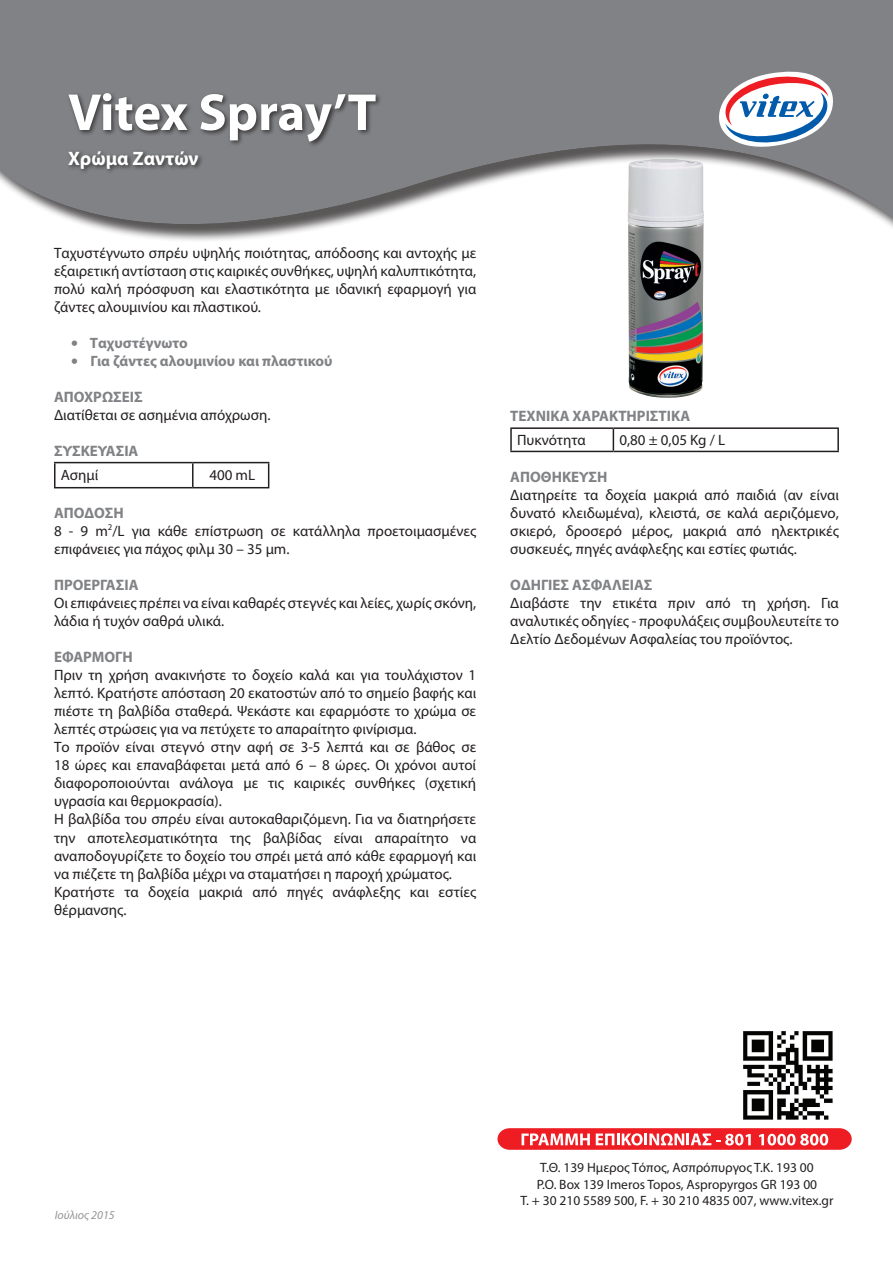
<style>
.page{position:relative;width:893px;height:1263px;background:#fff}
.page>*{position:absolute;margin:0;border:0;box-sizing:border-box;transform-origin:0 0}
.t1{font:700 52.5px "Myriad Pro";letter-spacing:-.01em;color:#fff}
.t2{font:700 19.5px "Myriad Pro";color:#fff}
.t3{font:700 15.15px "Myriad Pro";color:#808285}
.t4{font:15px/18px "Myriad Pro";color:#231f20;text-align:justify}
.t5{font:700 15px "Myriad Pro";color:#808285}
.t6{font:13.5px/16.2px "Myriad Pro";color:#231f20;text-align:center}
.t7{font:italic 12px "Myriad Pro";color:#939598}
.s1{font-family:"Calibri"}
</style>
<div class="page">
<img style="left:743px;top:1031px;width:90px;height:89px">
<svg style="left:497px;top:1128px;width:355px;height:22px"></svg>
<div style="left:0;top:0;width:893px;height:234px;background:#231f20;opacity:.75"></div>
<svg style="left:716px;top:67px;width:123px;height:88px"></svg>
<svg style="left:762px;top:93px;width:7px;height:6px"></svg>
<hr style="left:54px;top:462px;width:139px;height:1px;background:#231f20">
<hr style="left:54px;top:463px;width:2px;height:24px;background:#231f20">
<hr style="left:193px;top:462px;width:76px;height:1px;background:#231f20">
<hr style="left:192px;top:463px;width:2px;height:24px;background:#231f20">
<svg style="left:268px;top:463px;width:1px;height:24px"></svg>
<hr style="left:54px;top:487px;width:139px;height:1px;background:#231f20">
<hr style="left:193px;top:487px;width:76px;height:1px;background:#231f20">
<hr style="left:510px;top:427px;width:103px;height:2px;background:#231f20">
<hr style="left:510px;top:429px;width:2px;height:22px;background:#231f20">
<hr style="left:613px;top:427px;width:226px;height:2px;background:#231f20">
<svg style="left:613px;top:429px;width:1px;height:22px"></svg>
<hr style="left:837px;top:429px;width:2px;height:22px;background:#231f20">
<hr style="left:510px;top:451px;width:103px;height:1px;background:#231f20">
<hr style="left:613px;top:451px;width:226px;height:1px;background:#231f20">
<div style="left:67px;top:91px;width:315px;height:84px;background:#231f20;opacity:.75"></div>
<img style="left:627px;top:158px;width:77px;height:240px">
<p class="t1" style="left:68px;top:78px;width:310px">Vitex Spray’T</p>
<p class="t2" style="left:68px;top:145px;width:132px">Χρώμα Ζαντών</p>
<p class="t4" style="left:54px;top:244px;width:424px">Ταχυστέγνωτο σπρέυ υψηλής ποιότητας, απόδοσης και αντοχής με εξαιρετική αντίσταση στις καιρικές συνθήκες, υψηλή καλυπτικότητα, πολύ καλή πρόσφυση και ελαστικότητα με ιδανική εφαρμογή για ζάντες αλουμινίου και πλαστικού.</p>
<p class="t5" style="left:71px;top:333px;width:118px"><span class="s1">•</span> Ταχυστέγνωτο</p>
<p class="t5" style="left:71px;top:351px;width:263px"><span class="s1">•</span> Για ζάντες αλουμινίου και πλαστικού</p>
<p class="t3" style="left:54px;top:387px;width:90px">ΑΠΟΧΡΩΣΕΙΣ</p>
<p class="t4" style="left:54px;top:406px;width:218px">Διατίθεται σε ασημένια απόχρωση.</p>
<p class="t3" style="left:54px;top:441px;width:86px">ΣΥΣΚΕΥΑΣΙΑ</p>
<p class="t4" style="left:61px;top:466px;width:39px">Ασημί</p>
<p class="t4" style="left:209px;top:466px;width:47px">400 mL</p>
<p class="t3" style="left:54px;top:503px;width:71px">ΑΠΟΔΟΣΗ</p>
<p class="t4" style="left:54px;top:522px;width:424px">8 - 9 m<sup>2</sup>/L για κάθε επίστρωση σε κατάλληλα προετοιμασμένες επιφάνειες για πάχος φιλμ 30 – 35 μm.</p>
<p class="t3" style="left:54px;top:575px;width:86px">ΠΡΟΕΡΓΑΣΙΑ</p>
<p class="t4" style="left:54px;top:594px;width:424px">Οι επιφάνειες πρέπει να είναι καθαρές στεγνές και λείες, χωρίς σκόνη, λάδια ή τυχόν σαθρά υλικά.</p>
<p class="t3" style="left:54px;top:647px;width:80px">ΕΦΑΡΜΟΓΗ</p>
<p class="t4" style="left:54px;top:666px;width:424px">Πριν τη χρήση ανακινήστε το δοχείο καλά και για τουλάχιστον 1 λεπτό. Κρατήστε απόσταση 20 εκατοστών από το σημείο βαφής και πιέστε τη βαλβίδα σταθερά. Ψεκάστε και εφαρμόστε το χρώμα σε λεπτές στρώσεις για να πετύχετε το απαραίτητο φινίρισμα.</p>
<p class="t4" style="left:54px;top:738px;width:424px">Το προϊόν είναι στεγνό στην αφή σε 3-5 λεπτά και σε βάθος σε 18 ώρες και επαναβάφεται μετά από 6 – 8 ώρες. Οι χρόνοι αυτοί διαφοροποιούνται ανάλογα με τις καιρικές συνθήκες (σχετική υγρασία και θερμοκρασία).</p>
<p class="t4" style="left:54px;top:810px;width:424px">Η βαλβίδα του σπρέυ είναι αυτοκαθαριζόμενη. Για να διατηρήσετε την αποτελεσματικότητα της βαλβίδας είναι απαραίτητο να αναποδογυρίζετε το δοχείο του σπρέι μετά από κάθε εφαρμογή και να πιέζετε τη βαλβίδα μέχρι να σταματήσει η παροχή χρώματος.</p>
<p class="t4" style="left:54px;top:882px;width:424px">Κρατήστε τα δοχεία μακριά από πηγές ανάφλεξης και εστίες θέρμανσης.</p>
<p class="t3" style="left:510px;top:406px;width:182px">ΤΕΧΝΙΚΑ ΧΑΡΑΚΤΗΡΙΣΤΙΚΑ</p>
<p class="t4" style="left:517px;top:431px;width:70px">Πυκνότητα</p>
<p class="t4" style="left:619px;top:431px;width:107px">0,80 ± 0,05 Kg / L</p>
<p class="t3" style="left:510px;top:467px;width:99px">ΑΠΟΘΗΚΕΥΣΗ</p>
<p class="t4" style="left:510px;top:486px;width:330px">Διατηρείτε τα δοχεία μακριά από παιδιά (αν είναι δυνατό κλειδωμένα), κλειστά, σε καλά αεριζόμενο, σκιερό, δροσερό μέρος, μακριά από ηλεκτρικές συσκευές, πηγές ανάφλεξης και εστίες φωτιάς.</p>
<p class="t3" style="left:510px;top:575px;width:144px">ΟΔΗΓΙΕΣ ΑΣΦΑΛΕΙΑΣ</p>
<p class="t4" style="left:510px;top:594px;width:330px">Διαβάστε την ετικέτα πριν από τη χρήση. Για αναλυτικές οδηγίες - προφυλάξεις συμβουλευτείτε το Δελτίο Δεδομένων Ασφαλείας του προϊόντος.</p>
<p class="t7" style="left:55px;top:1208px;width:61px">Ιούλιος 2015</p>
<p class="t6" style="left:520px;top:1159px;width:315px">Τ.Θ. 139 Ημερος Τόπος, Ασπρόπυργος Τ.Κ. 193 00<br>P.O. Box 139 Imeros Topos, Aspropyrgos GR 193 00<br>T. + 30 210 5589 500, F. + 30 210 4835 007, www.vitex.gr</p>
</div>
